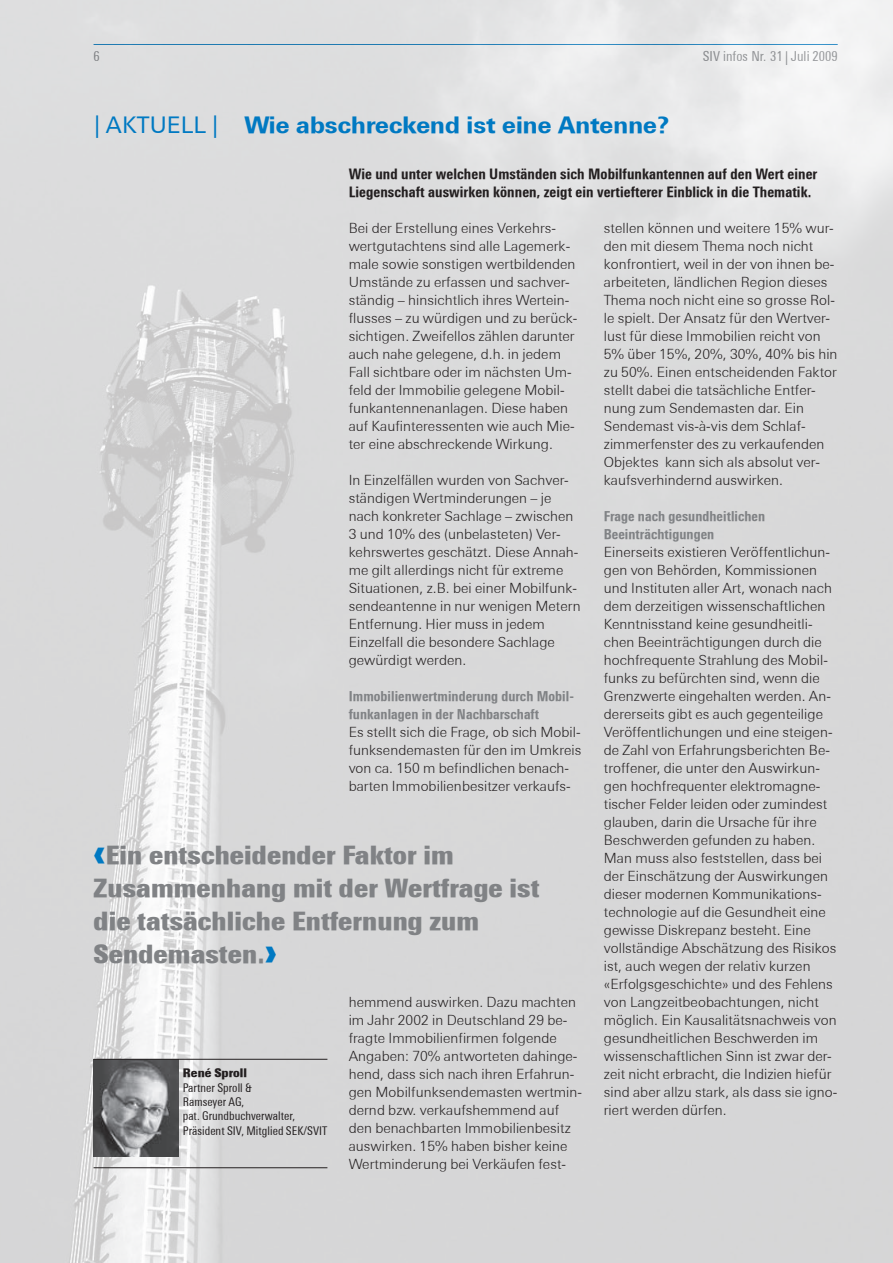
<style>
.page{position:relative;width:893px;height:1263px;background:#fff}
.page>*{position:absolute;margin:0;border:0;box-sizing:border-box;transform-origin:0 0}
.t1{font:900 condensed 25.5px/33px "Linotype Univers";letter-spacing:.005em;color:#808285}
.t2{font:800 22.5px "Linotype Univers Basic";letter-spacing:.005em;color:#0079c2}
.t3{font:800 condensed 14.55px/18px "Linotype Univers";letter-spacing:.005em;color:#231f20}
.t4{font:300 13.8px/18px "Linotype Univers Basic";letter-spacing:.005em;color:#231f20}
.t5{font:800 condensed 13.8px/18px "Linotype Univers";letter-spacing:.005em;color:#808285}
.t6{font:condensed 13.8px "Linotype Univers";letter-spacing:.005em;color:#808285}
.t7{font:condensed 12px/14.4px "Linotype Univers";letter-spacing:.005em;color:#231f20}
.t8{font:900 condensed 12px "Linotype Univers";letter-spacing:.005em;color:#231f20}
.s1{font-weight:400}
.s2{font-size:40.5px;color:#0079c2}
</style>
<div class="page">
<img style="left:0;top:0;width:893px;height:1263px">
<img style="left:94px;top:1060px;width:85px;height:96px">
<hr style="left:94px;top:1167px;width:233px;height:1px;background:#231f20">
<hr style="left:94px;top:1059px;width:233px;height:1px;background:#231f20">
<p class="t6" style="left:94px;top:48px;width:8px">6</p>
<p class="t6" style="left:703px;top:48px;width:136px">SIV infos Nr. 31 | Juli 2009</p>
<h2 class="t2" style="left:94px;top:111px;width:576px"><span class="s1">| Aktu ell |</span> Wie abschreckend ist eine Antenne?</h2>
<p class="t3" style="left:349px;top:165px;width:470px">Wie und unter welchen Umständen sich Mobilfunkantennen auf den Wert einer<br>Liegenschaft auswirken können, zeigt ein vertiefterer Einblick in die Thematik.</p>
<p class="t4" style="left:349px;top:219px;width:230px">Bei der Erstellung eines Verkehrs&shy;wertgutachtens sind alle Lagemerk&shy;male sowie sonstigen wertbildenden Umstände zu erfassen und sachver&shy;ständig – hinsichtlich ihres Wertein&shy;flusses – zu würdigen und zu berück&shy;sichtigen. Zweifellos zählen darunter auch nahe gelegene, d.h. in jedem Fall sichtbare oder im nächsten Um&shy;feld der Immobilie gelegene Mobil&shy;funkantennenanlagen. Diese haben auf Kaufinteressenten wie auch Mie&shy;ter eine abschreckende Wirkung.</p>
<p class="t4" style="left:349px;top:471px;width:233px">In Einzelfällen wurden von Sachver&shy;ständigen Wertminderungen – je nach konkreter Sachlage – zwischen 3 und 10% des (unbelasteten) Ver&shy;kehrswertes geschätzt. Diese Annah&shy;me gilt allerdings nicht für extreme Situationen, z.B. bei einer Mobilfunk&shy;sendeantenne in nur wenigen Metern Entfernung. Hier muss in jedem Einzelfall die besondere Sachlage gewürdigt werden.</p>
<p class="t5" style="left:349px;top:687px;width:227px">Immobilienwertminderung durch Mobil&shy;funkanlagen in der Nachbarschaft</p>
<p class="t4" style="left:349px;top:723px;width:234px">Es stellt sich die Frage, ob sich Mobil&shy;funksendemasten für den im Umkreis von ca. 150 m befindlichen benach&shy;barten Immobilienbesitzer verkaufs-</p>
<h1 class="t1" style="left:94px;top:838px;width:447px"><span class="s2">‹</span>Ein entscheidender Faktor im<br>Zusammenhang mit der Wertfrage ist die tatsächliche Entfernung zum<br>Sendemasten.<span class="s2">›</span></h1>
<p class="t8" style="left:183px;top:1065px;width:66px">René Sproll</p>
<p class="t7" style="left:183px;top:1080px;width:146px">Partner Sproll &amp;<br>Ramseyer AG,<br>pat. Grundbuchverwalter,<br>Präsident SIV, Mitglied SEK/SVIT</p>
<p class="t4" style="left:349px;top:993px;width:235px">hemmend auswirken. Dazu machten im Jahr 2002 in Deutschland 29 be&shy;fragte Immobilienfirmen folgende Angaben: 70% antworteten dahinge&shy;hend, dass sich nach ihren Erfahrun&shy;gen Mobilfunksendemasten wertmin&shy;dernd bzw. verkaufshemmend auf den benachbarten Immobilienbesitz auswirken. 15% haben bisher keine Wertminderung bei Verkäufen fest-</p>
<p class="t4" style="left:604px;top:219px;width:235px">stellen können und weitere 15% wur&shy;den mit diesem Thema noch nicht konfrontiert, weil in der von ihnen be&shy;arbeiteten, ländlichen Region dieses Thema noch nicht eine so grosse Rol&shy;le spielt. Der Ansatz für den Wertver&shy;lust für diese Immobilien reicht von 5% über 15%, 20%, 30%, 40% bis hin zu 50%. Einen entscheidenden Faktor stellt dabei die tatsächliche Entfer&shy;nung zum Sendemasten dar. Ein Sendemast vis-à-vis dem Schlaf&shy;zimmerfenster des zu verkaufenden Objektes kann sich als absolut ver&shy;kaufsverhindernd auswirken.</p>
<p class="t5" style="left:604px;top:507px;width:163px">Frage nach gesundheitlichen<br>Beeinträchtigungen</p>
<p class="t4" style="left:604px;top:543px;width:235px">Einerseits existieren Veröffentlichun&shy;gen von Behörden, Kommissionen und Instituten aller Art, wonach nach dem derzeitigen wissenschaftlichen Kenntnisstand keine gesundheitli&shy;chen Beeinträchtigungen durch die hochfrequente Strahlung des Mobil&shy;funks zu befürchten sind, wenn die Grenzwerte eingehalten werden. An&shy;dererseits gibt es auch gegenteilige Veröffentlichungen und eine steigen&shy;de Zahl von Erfahrungsberichten Be&shy;troffener, die unter den Auswirkun&shy;gen hochfrequenter elektromagne&shy;tischer Felder leiden oder zumindest glauben, darin die Ursache für ihre Beschwerden gefunden zu haben.<br>Man muss also feststellen, dass bei der Einschätzung der Auswirkungen dieser modernen Kommunikations&shy;technologie auf die Gesundheit eine gewisse Diskrepanz besteht. Eine vollständige Abschätzung des Risikos ist, auch wegen der relativ kurzen «Erfolgsgeschichte» und des Fehlens von Langzeitbeobachtungen, nicht möglich. Ein Kausalitätsnachweis von gesundheitlichen Beschwerden im wissenschaftlichen Sinn ist zwar der&shy;zeit nicht erbracht, die Indizien hiefür sind aber allzu stark, als dass sie igno&shy;riert werden dürfen.</p>
</div>
